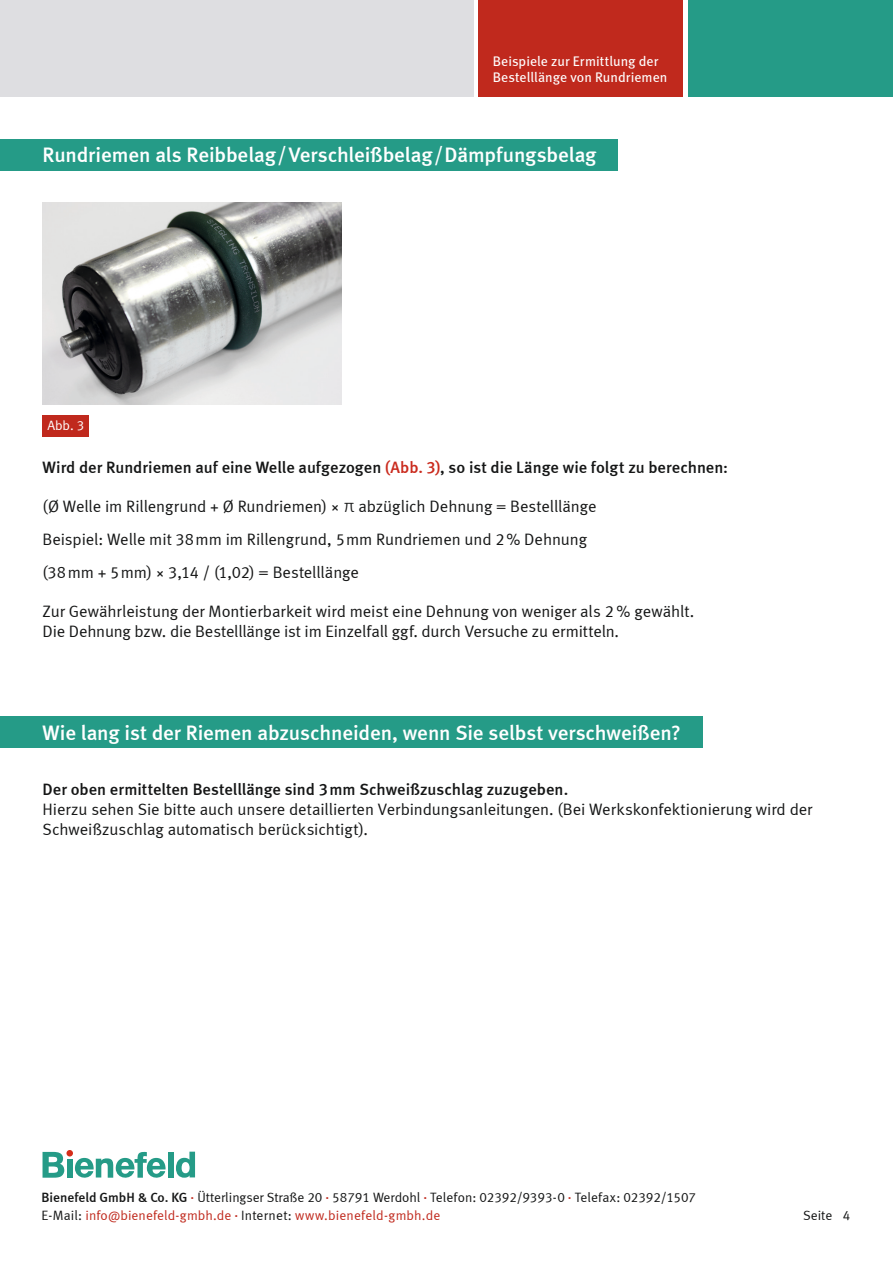
<style>
.page{position:relative;width:893px;height:1263px;background:#fff}
.page>*{position:absolute;margin:0;border:0;box-sizing:border-box;transform-origin:0 0}
.t1{font:21px "Meta Medium LF";letter-spacing:-.005em;color:#fff}
.t2{font:16.5px/33px "Meta Normal LF";letter-spacing:-.005em;color:#151616}
.t3{font:16.5px "Meta Medium LF";color:#151616}
.t4{font:13.95px/16.6px "Meta Book LF";letter-spacing:.005em;color:#fff}
.t5{font:13.5px/18px "Meta Normal LF";color:#151616}
.t6{font:13.5px "Meta Normal LF";color:#fff}
.s1{color:#ca2b1e}
.s2{font-family:"Calibri";font-weight:300;font-size:19.5px}
.s3{font-family:"Meta Medium LF"}
.s4{color:#c0291d}
</style>
<div class="page">
<svg style="left:43px;top:1152px;width:21px;height:26px"></svg>
<div style="left:67px;top:1159px;width:5px;height:19px;background:#259b87"></div>
<div style="left:168px;top:1152px;width:5px;height:26px;background:#259b87"></div>
<svg style="left:176px;top:1152px;width:19px;height:26px"></svg>
<svg style="left:75px;top:1151px;width:91px;height:27px"></svg>
<div style="left:66px;top:1150px;width:7px;height:6px;background:#d52d19;border-radius:50%"></div>
<img style="left:43px;top:203px;width:298px;height:201px">
<div style="left:43px;top:415px;width:46px;height:21px;background:#c0291d"></div>
<div style="left:478px;top:0;width:205px;height:97px;background:#c0291d"></div>
<div style="left:688px;top:0;width:205px;height:97px;background:#259b87"></div>
<div style="left:0;top:0;width:473px;height:97px;background:#dedee1"></div>
<div style="left:0;top:139px;width:618px;height:32px;background:#259b87"></div>
<div style="left:0;top:717px;width:702px;height:31px;background:#259b87"></div>
<p class="t4" style="left:493px;top:52px;width:176px">Beispiele zur Ermittlung der<br>Bestelllänge von Rundriemen</p>
<p class="t1" style="left:43px;top:143px;width:556px">Rundriemen als Reibbelag/Verschleißbelag/Dämpfungsbelag</p>
<p class="t6" style="left:47px;top:418px;width:39px">Abb. 3</p>
<p class="t3" style="left:43px;top:458px;width:687px">Wird der Rundriemen auf eine Welle aufgezogen <span class="s1">(Abb. 3)</span>, so ist die Länge wie folgt zu berechnen:</p>
<p class="t2" style="left:43px;top:490px;width:556px">(Ø Welle im Rillengrund + Ø Rundriemen) × <span class="s2">π</span> abzüglich Dehnung = Bestelllänge<br>Beispiel: Welle mit 38mm im Rillengrund, 5mm Rundriemen und 2% Dehnung (38mm + 5mm) × 3,14 / (1,02) = Bestelllänge</p>
<p class="t2" style="left:43px;top:601px;width:653px;line-height:19.8px">Zur Gewährleistung der Montierbarkeit wird meist eine Dehnung von weniger als 2 % gewählt.<br>Die Dehnung bzw. die Bestelllänge ist im Einzelfall ggf. durch Versuche zu ermitteln.</p>
<p class="t1" style="left:43px;top:720px;width:640px">Wie lang ist der Riemen abzuschneiden, wenn Sie selbst verschweißen?</p>
<p class="t3" style="left:43px;top:780px;width:527px">Der oben ermittelten Bestelllänge sind 3 mm Schweißzuschlag zuzugeben.</p>
<p class="t2" style="left:43px;top:799px;width:771px;line-height:19.8px">Hierzu sehen Sie bitte auch unsere detaillierten Verbindungsanleitungen. (Bei Werkskonfektionierung wird der<br>Schweißzuschlag automatisch berücksichtigt).</p>
<p class="t5" style="left:41px;top:1188px;width:656px"><span class="s3">Bienefeld GmbH &amp; Co. KG</span> <sup>.</sup> Ütterlingser Straße 20 <sup>.</sup> 58791 Werdohl <sup>.</sup> Telefon: 02392/9393-0 <sup>.</sup> Telefax: 02392/1507<br>E-Mail: <span class="s4">info@bienefeld-gmbh.de</span> <sup>.</sup> Internet: <span class="s4">www.bienefeld-gmbh.de</span></p>
<p class="t5" style="left:803px;top:1206px;width:49px">Seite 4</p>
</div>
